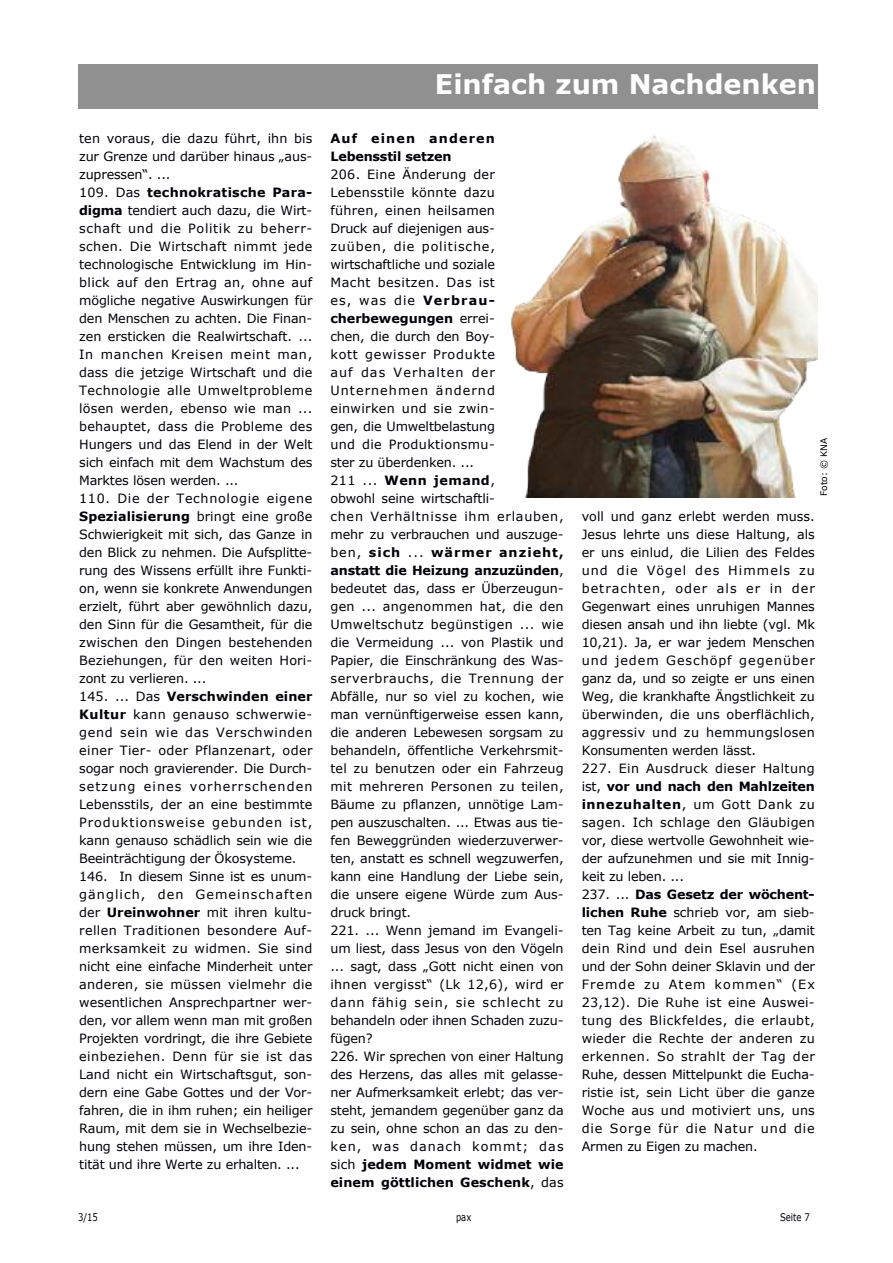
<style>
.page{position:relative;width:893px;height:1263px;background:#fff}
.page>*{position:absolute;margin:0;border:0;box-sizing:border-box;transform-origin:0 0}
.t1{font:700 27px "Verdana";color:#fff}
.t2{font:12.75px/18px "Verdana";letter-spacing:-.005em;color:#000006}
.t3{font:700 12.75px/18px "Verdana";letter-spacing:-.015em;color:#000006}
.t4{font:10.5px "Verdana";color:#000006;scale:.8 1}
.t5{font:9px "Verdana";color:#000006}
.s1{font-weight:700}
</style>
<div class="page">
<div style="left:78px;top:64px;width:740px;height:44px;background:#909091"></div>
<img style="left:510px;top:135px;width:308px;height:362px">
<h1 class="t1" style="left:435px;top:67px;width:383px">Einfach zum Nachdenken</h1>
<p class="t2" style="left:79px;top:129px;width:235px">ten voraus, die dazu führt, ihn bis zur Grenze und darüber hinaus „aus&shy;zupressen“. ...<br>109. Das <span class="s1">technokratische Para&shy;digma</span> tendiert auch dazu, die Wirt&shy;schaft und die Politik zu beherr&shy;schen. Die Wirtschaft nimmt jede technologische Entwicklung im Hin&shy;blick auf den Ertrag an, ohne auf mögliche negative Auswirkungen für den Menschen zu achten. Die Finan&shy;zen ersticken die Realwirtschaft. ...<br>In manchen Kreisen meint man, dass die jetzige Wirtschaft und die Technologie alle Umweltprobleme lösen werden, ebenso wie man ... behauptet, dass die Probleme des Hungers und das Elend in der Welt sich einfach mit dem Wachstum des Marktes lösen werden. ...<br>110. Die der Technologie eigene <span class="s1">Spezialisierung</span> bringt eine große Schwierigkeit mit sich, das Ganze in den Blick zu nehmen. Die Aufsplitte&shy;rung des Wissens erfüllt ihre Funkti&shy;on, wenn sie konkrete Anwendungen erzielt, führt aber gewöhnlich dazu, den Sinn für die Gesamtheit, für die zwischen den Dingen bestehenden Beziehungen, für den weiten Hori&shy;zont zu verlieren. ...<br>145. ... Das <span class="s1">Verschwinden einer Kultur</span> kann genauso schwerwie&shy;gend sein wie das Verschwinden einer Tier- oder Pflanzenart, oder sogar noch gravierender. Die Durch&shy;setzung eines vorherrschenden Lebensstils, der an eine bestimmte Produktionsweise gebunden ist, kann genauso schädlich sein wie die Beeinträchtigung der Ökosysteme.<br>146. In diesem Sinne ist es unum&shy;gänglich, den Gemeinschaften der <span class="s1">Ureinwohner</span> mit ihren kultu&shy;rellen Traditionen besondere Auf&shy;merksamkeit zu widmen. Sie sind nicht eine einfache Minderheit unter anderen, sie müssen vielmehr die wesentlichen Ansprechpartner wer&shy;den, vor allem wenn man mit großen Projekten vordringt, die ihre Gebiete einbeziehen. Denn für sie ist das Land nicht ein Wirtschaftsgut, son&shy;dern eine Gabe Gottes und der Vor&shy;fahren, die in ihm ruhen; ein heiliger Raum, mit dem sie in Wechselbezie&shy;hung stehen müssen, um ihre Iden&shy;tität und ihre Werte zu erhalten. ...</p>
<p class="t3" style="left:330px;top:129px;width:166px">Auf einen anderen<br>Lebensstil setzen</p>
<p class="t2" style="left:330px;top:165px;width:235px">206. Eine Änderung der<br>Lebensstile könnte dazu<br>führen, einen heilsamen<br>Druck auf diejenigen aus-<br>zuüben, die politische, wirtschaftliche und soziale<br>Macht besitzen. Das ist<br>es, was die <span class="s1">Verbrau&shy;cherbewegungen</span> errei-<br>chen, die durch den Boy-<br>kott gewisser Produkte<br>auf das Verhalten der<br>Unternehmen ändernd<br>einwirken und sie zwin-<br>gen, die Umweltbelastung<br>und die Produktionsmu-<br>ster zu überdenken. ...<br>211 ... <span class="s1">Wenn jemand</span>,<br>obwohl seine wirtschaftli-<br>chen Verhältnisse ihm erlauben, mehr zu verbrauchen und auszuge&shy;ben, <span class="s1">sich</span> ... <span class="s1">wärmer anzieht, anstatt die Heizung anzuzünden</span>, bedeutet das, dass er Überzeugun&shy;gen ... angenommen hat, die den<br>Umweltschutz begünstigen ... wie die Vermeidung ... von Plastik und<br>Papier, die Einschränkung des Was&shy;serverbrauchs, die Trennung der<br>Abfälle, nur so viel zu kochen, wie man vernünftigerweise essen kann, die anderen Lebewesen sorgsam zu behandeln, öffentliche Verkehrsmit&shy;tel zu benutzen oder ein Fahrzeug mit mehreren Personen zu teilen,<br>Bäume zu pflanzen, unnötige Lam&shy;pen auszuschalten. ... Etwas aus tie&shy;fen Beweggründen wiederzuverwer&shy;ten, anstatt es schnell wegzuwerfen, kann eine Handlung der Liebe sein, die unsere eigene Würde zum Aus&shy;druck bringt.<br>221. ... Wenn jemand im Evangeli&shy;um liest, dass Jesus von den Vögeln ... sagt, dass „Gott nicht einen von ihnen vergisst“ (Lk 12,6), wird er dann fähig sein, sie schlecht zu behandeln oder ihnen Schaden zuzu&shy;fügen?<br>226. Wir sprechen von einer Haltung des Herzens, das alles mit gelasse&shy;ner Aufmerksamkeit erlebt; das ver&shy;steht, jemandem gegenüber ganz da zu sein, ohne schon an das zu den&shy;ken, was danach kommt; das sich <span class="s1">jedem Moment widmet wie einem göttlichen Geschenk</span>, das</p>
<p class="t5" style="left:818px;top:496px;width:60px;rotate:-90deg">Foto: © KNA</p>
<p class="t2" style="left:582px;top:507px;width:235px">voll und ganz erlebt werden muss.<br>Jesus lehrte uns diese Haltung, als er uns einlud, die Lilien des Feldes und die Vögel des Himmels zu betrachten, oder als er in der<br>Gegenwart eines unruhigen Mannes diesen ansah und ihn liebte (vgl. Mk<br>10,21). Ja, er war jedem Menschen und jedem Geschöpf gegenüber ganz da, und so zeigte er uns einen<br>Weg, die krankhafte Ängstlichkeit zu überwinden, die uns oberflächlich, aggressiv und zu hemmungslosen<br>Konsumenten werden lässt.<br>227. Ein Ausdruck dieser Haltung ist, <span class="s1">vor und nach den Mahlzeiten innezuhalten</span>, um Gott Dank zu sagen. Ich schlage den Gläubigen vor, diese wertvolle Gewohnheit wie&shy;der aufzunehmen und sie mit Innig&shy;keit zu leben. ...<br>237. ... <span class="s1">Das Gesetz der wöchent&shy;lichen Ruhe</span> schrieb vor, am sieb&shy;ten Tag keine Arbeit zu tun, „damit dein Rind und dein Esel ausruhen und der Sohn deiner Sklavin und der<br>Fremde zu Atem kommen“ (Ex<br>23,12). Die Ruhe ist eine Auswei&shy;tung des Blickfeldes, die erlaubt, wieder die Rechte der anderen zu erkennen. So strahlt der Tag der<br>Ruhe, dessen Mittelpunkt die Eucha&shy;ristie ist, sein Licht über die ganze<br>Woche aus und motiviert uns, uns die Sorge für die Natur und die<br>Armen zu Eigen zu machen.</p>
<p class="t4" style="left:78px;top:1210px;width:26px">3/15</p>
<p class="t4" style="left:456px;top:1210px;width:21px">pax</p>
<p class="t4" style="left:780px;top:1210px;width:39px">Seite 7</p>
</div>
